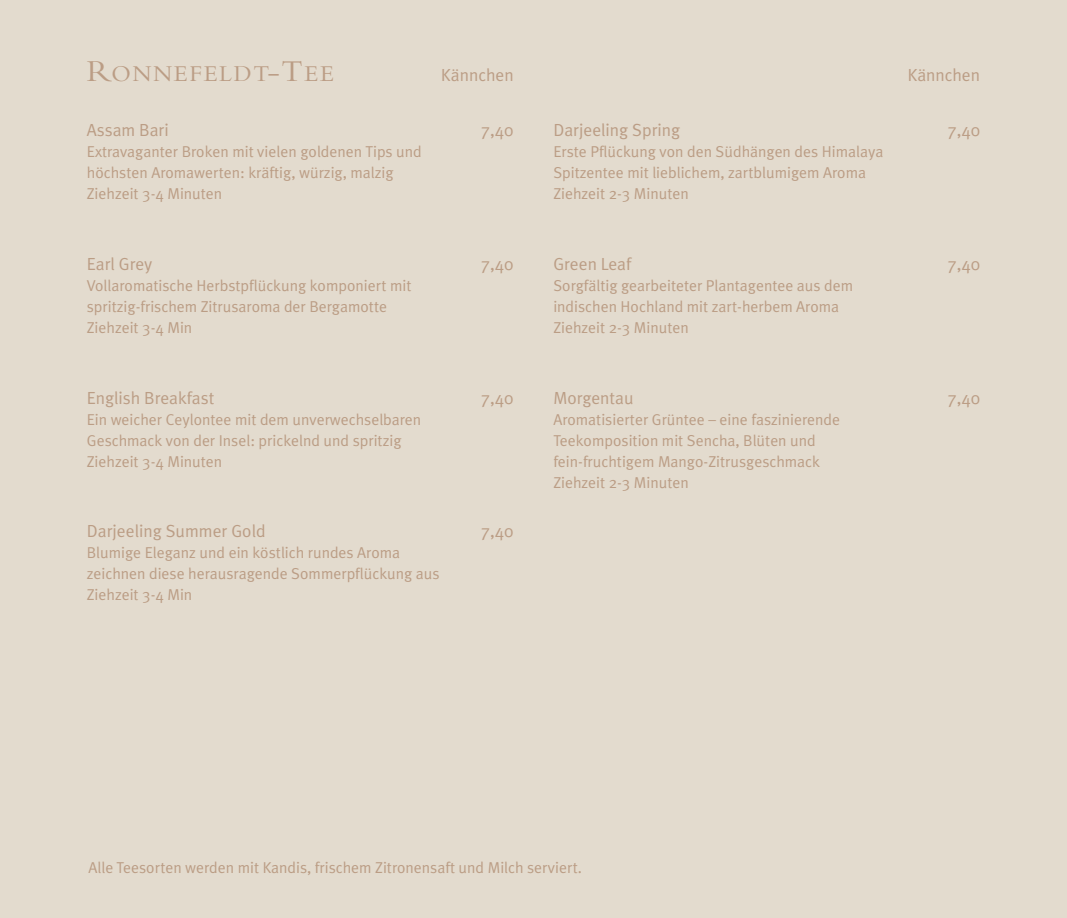
<style>
.page{position:relative;width:1067px;height:918px;background:#e3dbce}
.page>*{position:absolute;margin:0;border:0;box-sizing:border-box;transform-origin:0 0}
.t1{font:23.62px "Bembo";letter-spacing:.065em;color:#bb9d85}
.t2{font:17.5px "Meta Plus Normal";color:#bb9d85}
.t3{font:15.75px/21px "Meta Plus Normal";color:#bb9d85}
.s1{font-size:31.5px}
</style>
<div class="page">
<h1 class="t1" style="left:87px;top:65px;width:249px"><span class="s1">R</span>ONNEFELDT<span class="s1">-T</span>EE</h1>
<p class="t2" style="left:441px;top:68px;width:74px">Kännchen</p>
<p class="t2" style="left:87px;top:124px;width:83px">Assam Bari</p>
<p class="t2" style="left:481px;top:124px;width:34px">7,40</p>
<p class="t3" style="left:87px;top:143px;width:336px">Extravaganter Broken mit vielen goldenen Tips und höchsten Aromawerten: kräftig, würzig, malzig<br>Ziehzeit 3-4 Minuten</p>
<p class="t2" style="left:87px;top:257px;width:67px">Earl Grey</p>
<p class="t2" style="left:481px;top:257px;width:34px">7,40</p>
<p class="t3" style="left:87px;top:276px;width:326px">Vollaromatische Herbstpflückung komponiert mit spritzig-frischem Zitrusaroma der Bergamotte<br>Ziehzeit 3-4 Min</p>
<p class="t2" style="left:87px;top:391px;width:129px">English Breakfast</p>
<p class="t2" style="left:481px;top:391px;width:34px">7,40</p>
<p class="t3" style="left:87px;top:410px;width:336px">Ein weicher Ceylontee mit dem unverwechselbaren<br>Geschmack von der Insel: prickelnd und spritzig<br>Ziehzeit 3-4 Minuten</p>
<p class="t2" style="left:87px;top:524px;width:180px">Darjeeling Summer Gold</p>
<p class="t2" style="left:481px;top:524px;width:34px">7,40</p>
<p class="t3" style="left:87px;top:543px;width:354px">Blumige Eleganz und ein köstlich rundes Aroma zeichnen diese herausragende Sommerpflückung aus<br>Ziehzeit 3-4 Min</p>
<p class="t2" style="left:907px;top:68px;width:74px">Kännchen</p>
<p class="t2" style="left:553px;top:124px;width:128px">Darjeeling Spring</p>
<p class="t2" style="left:947px;top:124px;width:34px">7,40</p>
<p class="t3" style="left:553px;top:142px;width:331px">Erste Pflückung von den Südhängen des Himalaya<br>Spitzentee mit lieblichem, zartblumigem Aroma<br>Ziehzeit 2-3 Minuten</p>
<p class="t2" style="left:553px;top:257px;width:79px">Green Leaf</p>
<p class="t2" style="left:947px;top:257px;width:34px">7,40</p>
<p class="t3" style="left:553px;top:276px;width:301px">Sorgfältig gearbeiteter Plantagentee aus dem indischen Hochland mit zart-herbem Aroma<br>Ziehzeit 2-3 Minuten</p>
<p class="t2" style="left:553px;top:391px;width:82px">Morgentau</p>
<p class="t2" style="left:947px;top:391px;width:34px">7,40</p>
<p class="t3" style="left:553px;top:410px;width:288px">Aromatisierter Grüntee – eine faszinierende Teekomposition mit Sencha, Blüten und fein-fruchtigem Mango-Zitrusgeschmack Ziehzeit 2-3 Minuten</p>
<p class="t3" style="left:89px;top:858px;width:495px">Alle Teesorten werden mit Kandis, frischem Zitronensaft und Milch serviert.</p>
</div>
